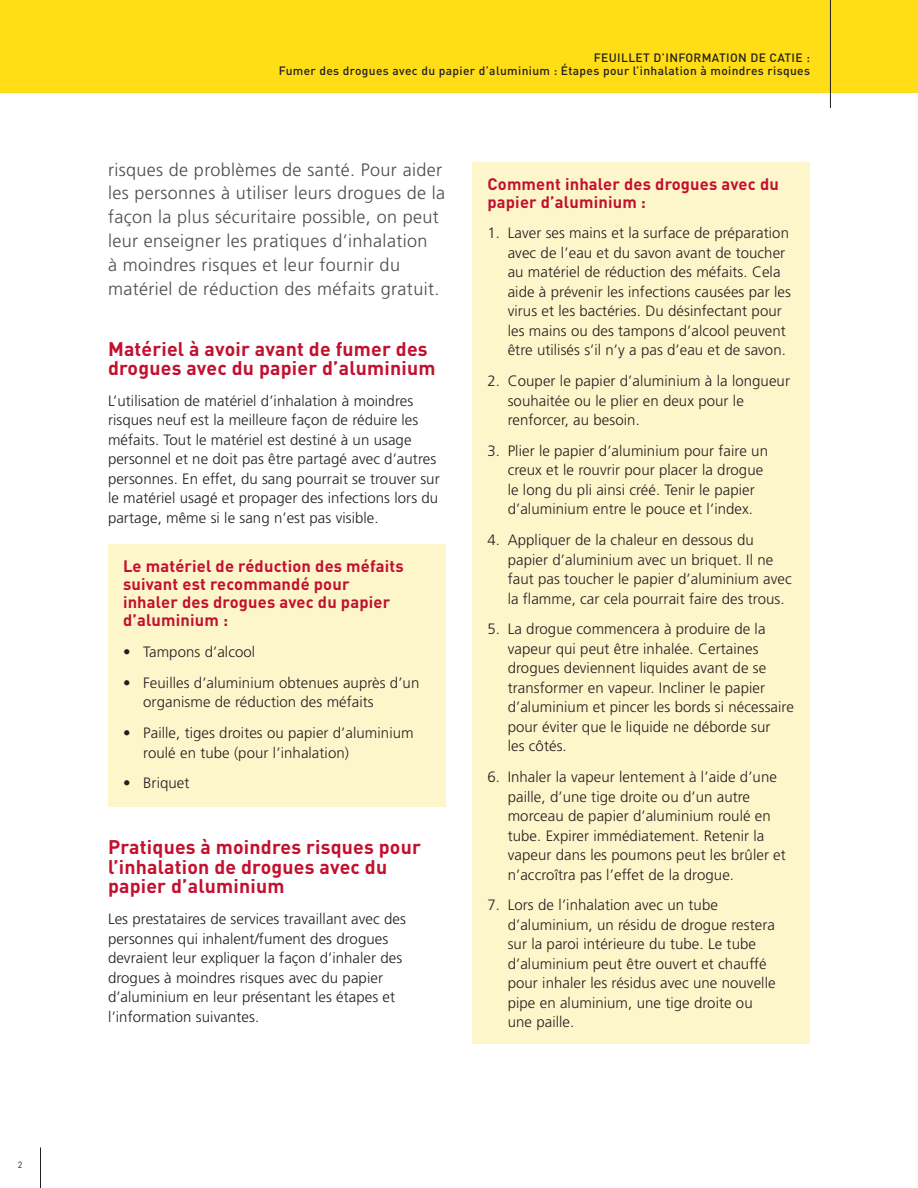
<style>
.page{position:relative;width:918px;height:1188px;background:#fff}
.page>*{position:absolute;margin:0;border:0;box-sizing:border-box;transform-origin:0 0}
.t1{font:700 19.5px/19.5px "DINOT";letter-spacing:.01em;color:#c3102f}
.t2{font:300 18px/24px "Frutiger LT Pro";letter-spacing:.02em;color:#4b4c4d}
.t3{font:700 16.5px/18px "DINOT";letter-spacing:.01em;color:#c3102f}
.t4{font:300 15px/19.5px "Frutiger LT Pro";letter-spacing:.005em;color:#231f20}
.t5{font:500 12px/13.5px "DINOT";letter-spacing:.03em;color:#231f20;text-align:right}
.t6{font:9px "DINOT";color:#231f20}
</style>
<div class="page">
<hr style="left:40px;top:1148px;width:1px;height:40px;background:#231f20">
<div style="left:0;top:0;width:918px;height:93px;background:#ffdd17"></div>
<hr style="left:830px;top:0;width:1px;height:108px;background:#231f20">
<div style="left:472px;top:162px;width:338px;height:882px;background:#fef6cb"></div>
<div style="left:108px;top:545px;width:338px;height:100px;background:#fef6cb"></div>
<div style="left:108px;top:631px;width:338px;height:45px;background:#fef6cb"></div>
<div style="left:108px;top:662px;width:338px;height:64px;background:#fef6cb"></div>
<div style="left:108px;top:712px;width:338px;height:64px;background:#fef6cb"></div>
<div style="left:108px;top:762px;width:338px;height:45px;background:#fef6cb"></div>
<p class="t6" style="left:18px;top:1158px;width:6px">2</p>
<p class="t5" style="left:279px;top:50px;width:533px">FEUILLET D’INFORMATION DE CATIE :<br>Fumer des drogues avec du papier d’aluminium : Étapes pour l’inhalation à moindres risques</p>
<p class="t2" style="left:108px;top:157px;width:339px">risques de problèmes de santé. Pour aider les personnes à utiliser leurs drogues de la façon la plus sécuritaire possible, on peut leur enseigner les pratiques d’inhalation<br>à moindres risques et leur fournir du matériel de réduction des méfaits gratuit.</p>
<h1 class="t1" style="left:108px;top:337px;width:329px">Matériel à avoir avant de fumer des drogues avec du papier d’aluminium</h1>
<p class="t4" style="left:108px;top:391px;width:333px">L’utilisation de matériel d’inhalation à moindres risques neuf est la meilleure façon de réduire les méfaits. Tout le matériel est destiné à un usage personnel et ne doit pas être partagé avec d’autres personnes. En effet, du sang pourrait se trouver sur le matériel usagé et propager des infections lors du partage, même si le sang n’est pas visible.</p>
<p class="t3" style="left:123px;top:556px;width:282px">Le matériel de réduction des méfaits suivant est recommandé pour inhaler des drogues avec du papier d’aluminium :</p>
<p class="t4" style="left:123px;top:642px;width:134px">• Tampons d’alcool</p>
<p class="t4" style="left:143px;top:673px;width:278px;text-indent:-20px">• Feuilles d’aluminium obtenues auprès d’un organisme de réduction des méfaits</p>
<p class="t4" style="left:143px;top:723px;width:272px;text-indent:-20px">• Paille, tiges droites ou papier d’aluminium roulé en tube (pour l’inhalation)</p>
<p class="t4" style="left:123px;top:773px;width:68px">• Briquet</p>
<h1 class="t1" style="left:108px;top:836px;width:314px">Pratiques à moindres risques pour l’inhalation de drogues avec du papier d’aluminium</h1>
<p class="t4" style="left:108px;top:909px;width:300px">Les prestataires de services travaillant avec des personnes qui inhalent/fument des drogues devraient leur expliquer la façon d’inhaler des drogues à moindres risques avec du papier d’aluminium en leur présentant les étapes et l’information suivantes.</p>
<p class="t3" style="left:488px;top:173px;width:293px">Comment inhaler des drogues avec du papier d’aluminium :</p>
<p class="t4" style="left:508px;top:224px;width:285px;text-indent:-20px">1. Laver ses mains et la surface de préparation avec de l’eau et du savon avant de toucher au matériel de réduction des méfaits. Cela aide à prévenir les infections causées par les virus et les bactéries. Du désinfectant pour les mains ou des tampons d’alcool peuvent être utilisés s’il n’y a pas d’eau et de savon.</p>
<p class="t4" style="left:508px;top:371px;width:284px;text-indent:-20px">2. Couper le papier d’aluminium à la longueur souhaitée ou le plier en deux pour le renforcer, au besoin.</p>
<p class="t4" style="left:508px;top:441px;width:262px;text-indent:-20px">3. Plier le papier d’aluminium pour faire un creux et le rouvrir pour placer la drogue le long du pli ainsi créé. Tenir le papier d’aluminium entre le pouce et l’index.</p>
<p class="t4" style="left:508px;top:530px;width:286px;text-indent:-20px">4. Appliquer de la chaleur en dessous du papier d’aluminium avec un briquet. Il ne faut pas toucher le papier d’aluminium avec la flamme, car cela pourrait faire des trous.</p>
<p class="t4" style="left:508px;top:620px;width:288px;text-indent:-20px">5. La drogue commencera à produire de la vapeur qui peut être inhalée. Certaines drogues deviennent liquides avant de se transformer en vapeur. Incliner le papier d’aluminium et pincer les bords si nécessaire pour éviter que le liquide ne déborde sur<br>les côtés.</p>
<p class="t4" style="left:508px;top:767px;width:280px;text-indent:-20px">6. Inhaler la vapeur lentement à l’aide d’une paille, d’une tige droite ou d’un autre morceau de papier d’aluminium roulé en tube. Expirer immédiatement. Retenir la vapeur dans les poumons peut les brûler et n’accroîtra pas l’effet de la drogue.</p>
<p class="t4" style="left:508px;top:896px;width:269px;text-indent:-20px">7. Lors de l’inhalation avec un tube d’aluminium, un résidu de drogue restera sur la paroi intérieure du tube. Le tube d’aluminium peut être ouvert et chauffé pour inhaler les résidus avec une nouvelle pipe en aluminium, une tige droite ou une paille.</p>
</div>
